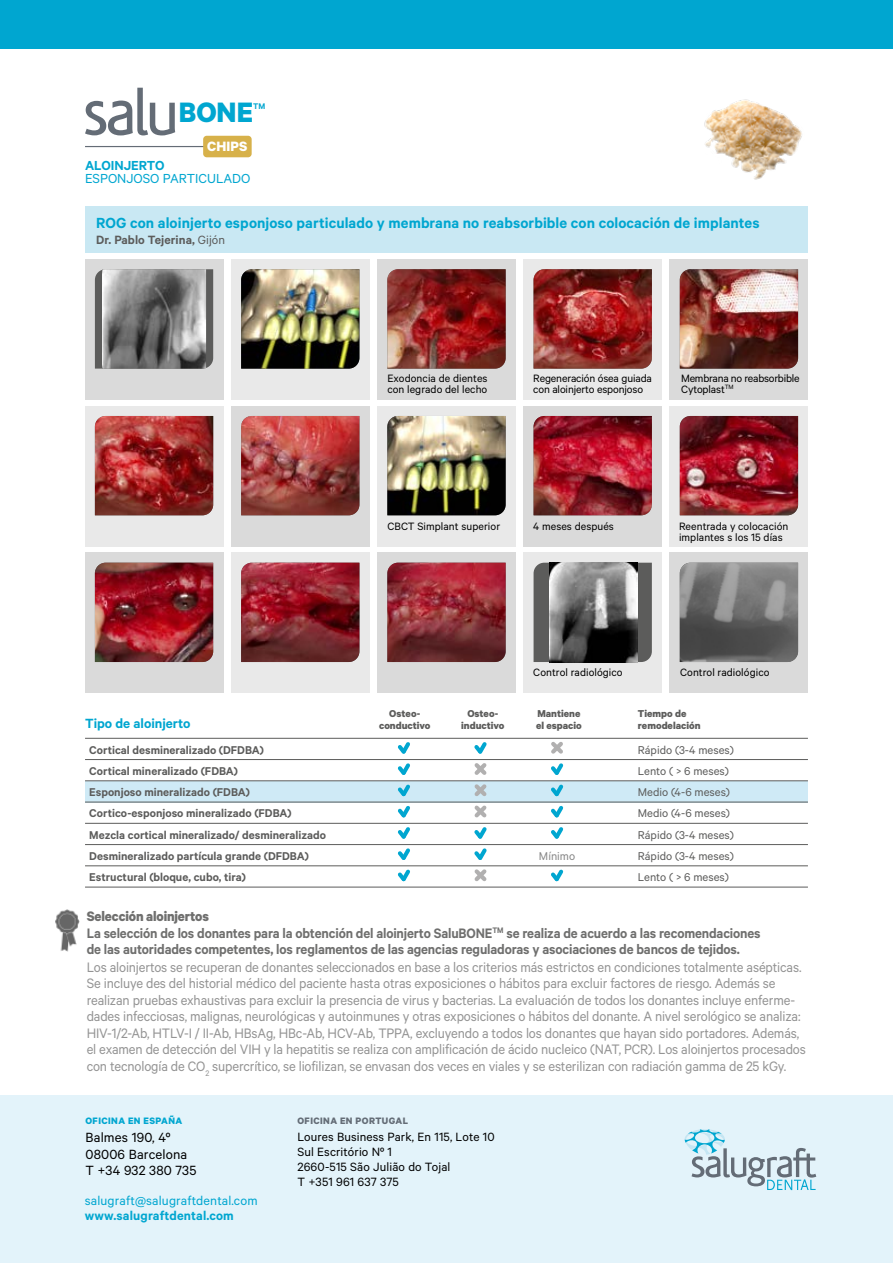
<style>
.page{position:relative;width:893px;height:1263px;background:#fff}
.page>*{position:absolute;margin:0;border:0;box-sizing:border-box;transform-origin:0 0}
.t1{font:700 31.5px "Calibre";color:#00a6d0}
.t2{font:600 16.5px "Calibre";letter-spacing:.005em;color:#00a6d0}
.t3{font:15.45px/16.5px "Calibre";letter-spacing:-.01em;color:#949494;scale:.95 1}
.t4{font:600 15.45px/16.5px "Calibre";letter-spacing:-.01em;color:#6f6f6e;scale:.95 1}
.t5{font:700 15.15px "Calibre";letter-spacing:.01em;color:#fff}
.t6{font:15px/16.5px "Calibre";letter-spacing:.01em;color:#000}
.t7{font:600 15px "Calibre";color:#00a6d0}
.t8{font:14.7px "Calibre";color:#00a6d0}
.t9{font:600 14.7px "Calibre";color:#00a6d0}
.t10{font:14.25px "Calibre";letter-spacing:.01em;color:#00a6d0}
.t11{font:600 14.25px "Calibre";letter-spacing:.01em;color:#00a6d0}
.t12{font:13.5px/15px "Calibre";letter-spacing:.01em;color:#000}
.t13{font:600 13.5px "Calibre";letter-spacing:.005em;color:#5c5c5b}
.t14{font:600 12.75px "Calibre";color:#5c5c5b}
.t15{font:12.75px "Calibre";color:#5c5c5b}
.t16{font:12.75px "Calibre";color:#878787}
.t17{font:12px/11.1px "Calibre";letter-spacing:.005em;color:#000}
.t18{font:12px/11.1px "Calibre";letter-spacing:-.02em;color:#000}
.t19{font:700 11.25px/11.2px "Calibre";color:#5c5c5b;text-align:center}
.t20{font:700 10.5px "Calibre";letter-spacing:.04em;color:#646c76}
.t21{font:700 10.5px "Calibre";letter-spacing:.04em;color:#00a6d0}
.t22{font:600 9.15px "Calibre";color:#00a6d0}
.s1{font-weight:400}
.s2{font-weight:700}
</style>
<div class="page">
<div style="left:0;top:0;width:893px;height:49px;background:#00a6d0"></div>
<svg style="left:85px;top:88px;width:90px;height:47px"></svg>
<hr style="left:85px;top:146px;width:129px;height:1px;background:#646c76">
<div style="left:203px;top:136px;width:49px;height:21px;background:#d7b14a;border-radius:4px"></div>
<div style="left:85px;top:206px;width:723px;height:47px;background:#c9e8f3"></div>
<img style="left:55px;top:909px;width:25px;height:43px">
<img style="left:704px;top:99px;width:98px;height:81px">
<div style="left:85px;top:781px;width:723px;height:21px;background:#cfeaf6"></div>
<hr style="left:85px;top:738px;width:723px;height:1px;background:#5c5c5b">
<hr style="left:85px;top:759px;width:723px;height:1px;background:#5c5c5b">
<hr style="left:85px;top:780px;width:723px;height:1px;background:#5c5c5b">
<hr style="left:85px;top:802px;width:723px;height:1px;background:#5c5c5b">
<hr style="left:85px;top:823px;width:723px;height:1px;background:#5c5c5b">
<hr style="left:85px;top:844px;width:723px;height:1px;background:#5c5c5b">
<hr style="left:85px;top:865px;width:723px;height:1px;background:#5c5c5b">
<hr style="left:85px;top:887px;width:723px;height:1px;background:#5c5c5b">
<svg style="left:547px;top:738px;width:20px;height:101px"></svg>
<svg style="left:394px;top:738px;width:20px;height:144px"></svg>
<svg style="left:471px;top:738px;width:19px;height:144px"></svg>
<svg style="left:547px;top:866px;width:20px;height:16px"></svg>
<div style="left:85px;top:553px;width:138px;height:140px;background:#dadada"></div>
<img style="left:95px;top:563px;width:118px;height:99px">
<div style="left:231px;top:553px;width:138px;height:140px;background:#e9e9e9"></div>
<img style="left:241px;top:563px;width:118px;height:99px">
<div style="left:670px;top:553px;width:138px;height:140px;background:#dadada"></div>
<img style="left:680px;top:563px;width:118px;height:99px">
<div style="left:524px;top:553px;width:138px;height:140px;background:#e9e9e9"></div>
<svg style="left:534px;top:563px;width:118px;height:99px;background:#60605f"></svg>
<img style="left:549px;top:563px;width:88px;height:99px">
<div style="left:377px;top:553px;width:138px;height:140px;background:#dadada"></div>
<img style="left:387px;top:563px;width:119px;height:99px">
<div style="left:85px;top:406px;width:138px;height:140px;background:#e9e9e9"></div>
<img style="left:95px;top:416px;width:118px;height:99px">
<div style="left:231px;top:406px;width:138px;height:140px;background:#dadada"></div>
<img style="left:241px;top:416px;width:118px;height:99px">
<div style="left:670px;top:406px;width:138px;height:140px;background:#e9e9e9"></div>
<img style="left:680px;top:416px;width:118px;height:99px">
<div style="left:524px;top:406px;width:138px;height:140px;background:#dadada"></div>
<img style="left:534px;top:416px;width:118px;height:99px">
<div style="left:377px;top:406px;width:138px;height:140px;background:#e9e9e9"></div>
<img style="left:387px;top:416px;width:119px;height:99px">
<div style="left:85px;top:259px;width:138px;height:141px;background:#dadada"></div>
<svg style="left:95px;top:269px;width:118px;height:100px"></svg>
<img style="left:102px;top:269px;width:104px;height:100px">
<div style="left:231px;top:259px;width:138px;height:141px;background:#e9e9e9"></div>
<img style="left:241px;top:269px;width:118px;height:100px">
<div style="left:670px;top:259px;width:138px;height:141px;background:#dadada"></div>
<img style="left:680px;top:269px;width:118px;height:100px">
<div style="left:524px;top:259px;width:138px;height:141px;background:#e9e9e9"></div>
<img style="left:534px;top:269px;width:118px;height:100px">
<div style="left:377px;top:259px;width:138px;height:141px;background:#dadada"></div>
<img style="left:387px;top:269px;width:119px;height:100px">
<div style="left:0;top:1095px;width:893px;height:168px;background:#e3f3fa"></div>
<svg style="left:685px;top:1129px;width:131px;height:61px"></svg>
<h1 class="t1" style="left:179px;top:93px;width:76px">BONE</h1>
<p class="t22" style="left:253px;top:100px;width:14px">TM</p>
<p class="t5" style="left:207px;top:137px;width:42px">CHIPS</p>
<p class="t9" style="left:85px;top:156px;width:81px">ALOINJERTO</p>
<p class="t8" style="left:85px;top:170px;width:167px">ESPONJOSO PARTICULADO</p>
<p class="t2" style="left:96px;top:213px;width:665px">ROG con aloinjerto esponjoso particulado y membrana no reabsorbible con colocación de implantes</p>
<p class="t13" style="left:96px;top:232px;width:130px">Dr. Pablo Tejerina, <span class="s1">Gijón</span></p>
<p class="t17" style="left:387px;top:373px;width:102px">Exodoncia de dientes con legrado del lecho</p>
<p class="t17" style="left:533px;top:373px;width:120px">Regeneración ósea guiada con aloinjerto esponjoso</p>
<p class="t18" style="left:681px;top:373px;width:120px">Membrana no reabsorbible<br>Cytoplast<sup>TM</sup></p>
<p class="t17" style="left:387px;top:520px;width:114px">CBCT Simplant superior</p>
<p class="t17" style="left:533px;top:520px;width:82px">4 meses después</p>
<p class="t17" style="left:679px;top:520px;width:111px">Reentrada y colocación implantes s los 15 días</p>
<p class="t17" style="left:533px;top:666px;width:91px">Control radiológico</p>
<p class="t17" style="left:680px;top:666px;width:91px">Control radiológico</p>
<p class="t7" style="left:85px;top:714px;width:107px">Tipo de aloinjerto</p>
<p class="t19" style="left:379px;top:708px;width:53px">Osteo&shy;conductivo</p>
<p class="t19" style="left:461px;top:708px;width:45px">Osteo&shy;inductivo</p>
<p class="t19" style="left:536px;top:708px;width:47px;text-align:left">Mantiene el espacio</p>
<p class="t19" style="left:638px;top:708px;width:64px;text-align:left">Tiempo de remodelación</p>
<p class="t14" style="left:89px;top:742px;width:176px">Cortical desmineralizado (DFDBA)</p>
<p class="t15" style="left:638px;top:742px;width:97px">Rápido (3-4 meses)</p>
<p class="t14" style="left:89px;top:763px;width:150px">Cortical mineralizado (FDBA)</p>
<p class="t15" style="left:638px;top:763px;width:92px">Lento ( &gt; 6 meses)</p>
<p class="t14" style="left:89px;top:785px;width:162px">Esponjoso mineralizado (FDBA)</p>
<p class="t15" style="left:638px;top:785px;width:94px">Medio (4-6 meses)</p>
<p class="t14" style="left:89px;top:806px;width:204px">Cortico-esponjoso mineralizado (FDBA)</p>
<p class="t15" style="left:638px;top:806px;width:94px">Medio (4-6 meses)</p>
<p class="t14" style="left:89px;top:827px;width:238px">Mezcla cortical mineralizado/ desmineralizado</p>
<p class="t15" style="left:638px;top:827px;width:97px">Rápido (3-4 meses)</p>
<p class="t14" style="left:89px;top:848px;width:221px">Desmineralizado partícula grande (DFDBA)</p>
<p class="t16" style="left:539px;top:848px;width:38px">Mínimo</p>
<p class="t15" style="left:638px;top:848px;width:97px">Rápido (3-4 meses)</p>
<p class="t14" style="left:89px;top:870px;width:158px">Estructural (bloque, cubo, tira)</p>
<p class="t15" style="left:638px;top:870px;width:92px">Lento ( &gt; 6 meses)</p>
<p class="t4" style="left:87px;top:908px;width:711px"><span class="s2">Selección aloinjertos<br></span>La selección de los donantes para la obtención del aloinjerto SaluBONE<sup>TM</sup> se realiza de acuerdo a las recomendaciones de las autoridades competentes, los reglamentos de las agencias reguladoras y asociaciones de bancos de tejidos.</p>
<p class="t3" style="left:87px;top:958px;width:758px">Los aloinjertos se recuperan de donantes seleccionados en base a los criterios más estrictos en condiciones totalmente asépticas.<br>Se incluye des del historial médico del paciente hasta otras exposiciones o hábitos para excluir factores de riesgo. Además se realizan pruebas exhaustivas para excluir la presencia de virus y bacterias. La evaluación de todos los donantes incluye enferme&shy;dades infecciosas, malignas, neurológicas y autoinmunes y otras exposiciones o hábitos del donante. A nivel serológico se analiza:<br>HIV-1/2-Ab, HTLV-I / II-Ab, HBsAg, HBc-Ab, HCV-Ab, TPPA, excluyendo a todos los donantes que hayan sido portadores. Además, el examen de detección del VIH y la hepatitis se realiza con amplificación de ácido nucleico (NAT, PCR). Los aloinjertos procesados con tecnología de CO<sub>2</sub> supercrítico, se liofilizan, se envasan dos veces en viales y se esterilizan con radiación gamma de 25 kGy.</p>
<p class="t21" style="left:85px;top:1114px;width:98px">OFICINA EN ESPAÑA</p>
<p class="t6" style="left:85px;top:1129px;width:112px">Balmes 190, 4º<br>08006 Barcelona<br>T +34 932 380 735</p>
<p class="t10" style="left:85px;top:1192px;width:174px">salugraft@salugraftdental.com</p>
<p class="t11" style="left:85px;top:1207px;width:151px">www.salugraftdental.com</p>
<p class="t20" style="left:297px;top:1114px;width:112px">OFICINA EN PORTUGAL</p>
<p class="t12" style="left:297px;top:1129px;width:199px">Loures Business Park, En 115, Lote 10<br>Sul Escritório Nº 1<br>2660-515 São Julião do Tojal<br>T +351 961 637 375</p>
</div>
